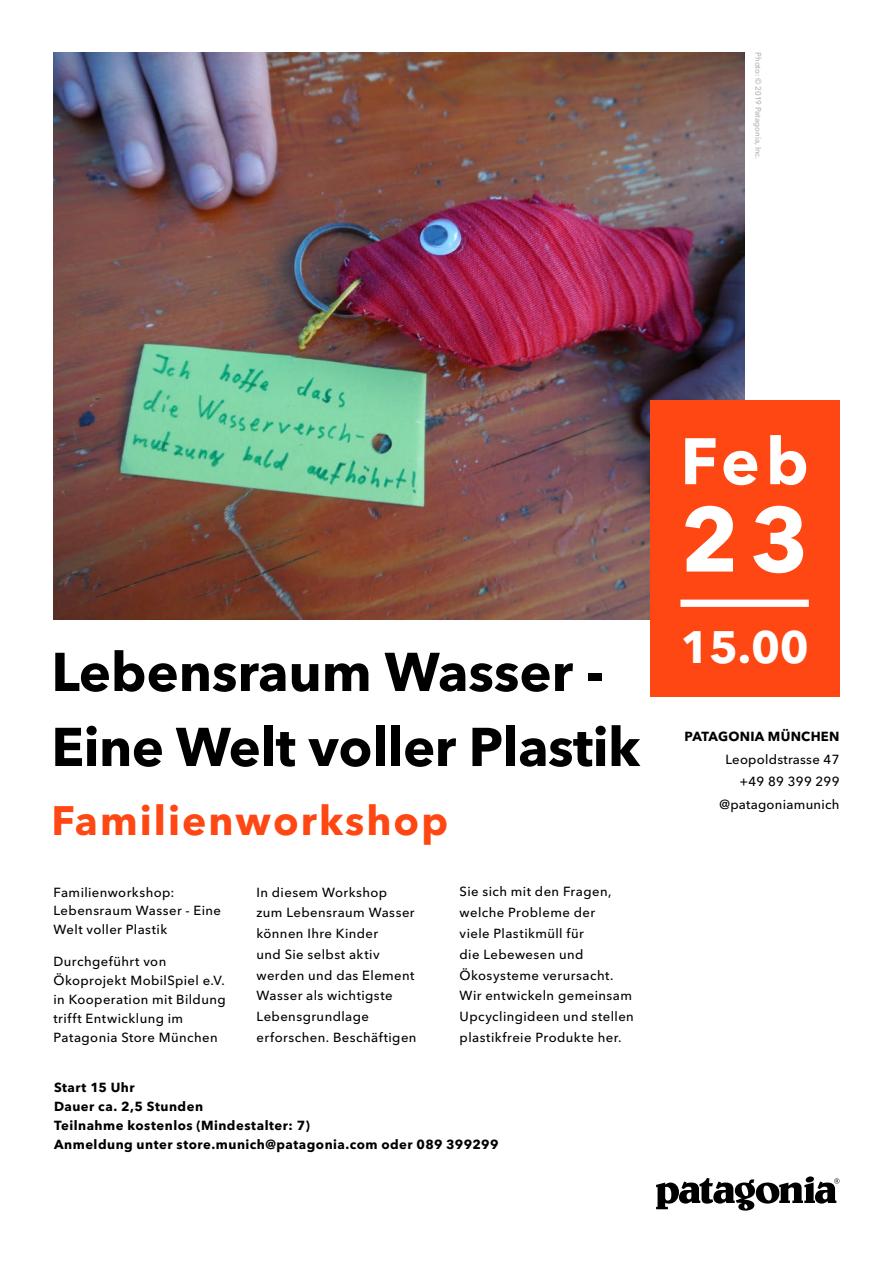
<style>
.page{position:relative;width:893px;height:1263px;background:#fff}
.page>*{position:absolute;margin:0;border:0;box-sizing:border-box;transform-origin:0 0}
.t1{font:700 90.45px "Avenir Next LT Pro";color:#fff}
.t2{font:700 64.95px "Avenir Next LT Pro";color:#fff}
.t3{font:700 54px/75px "Avenir Next LT Pro";letter-spacing:-.01em;color:#000}
.t4{font:700 45px "Avenir Next LT Pro";color:#fff}
.t5{font:700 40.8px "Avenir Next LT Pro";letter-spacing:.05em;color:#ff4713}
.t6{font:500 13.05px/20.9px "Avenir Next LT Pro";letter-spacing:.03em;color:#000}
.t7{font:700 13.05px/18.9px "Avenir Next LT Pro";letter-spacing:.035em;color:#000}
.t8{font:500 7.95px "Avenir Next LT Pro";letter-spacing:-.01em;color:#b3b2b2}
</style>
<div class="page">
<img style="left:53px;top:52px;width:692px;height:567px">
<div style="left:650px;top:400px;width:189px;height:297px;background:#ff4713"></div>
<div style="left:680px;top:600px;width:129px;height:7px;background:#fff"></div>
<svg style="left:656px;top:1176px;width:183px;height:34px"></svg>
<p class="t8" style="left:763px;top:52px;width:108px;rotate:90deg">Photo: © 2019 Patagonia, Inc.</p>
<h3 class="t3" style="left:51px;top:634px;width:590px">Lebensraum Wasser -<br>Eine Welt voller Plastik</h3>
<h3 class="t5" style="left:51px;top:795px;width:398px">Familienworkshop</h3>
<p class="t6" style="left:53px;top:882px;width:169px;line-height:18.9px">Familienworkshop:<br>Lebensraum Wasser - Eine<br>Welt voller Plastik</p>
<p class="t6" style="left:53px;top:952px;width:174px;line-height:18.9px">Durchgeführt von<br>Ökoprojekt MobilSpiel e.V. in Kooperation mit Bildung trifft Entwicklung im<br>Patagonia Store München</p>
<p class="t6" style="left:257px;top:881px;width:162px">In diesem Workshop<br>zum Lebensraum Wasser können Ihre Kinder<br>und Sie selbst aktiv werden und das Element<br>Wasser als wichtigste<br>Lebensgrundlage erforschen. Beschäftigen</p>
<p class="t6" style="left:460px;top:881px;width:176px">Sie sich mit den Fragen, welche Probleme der<br>viele Plastikmüll für<br>die Lebewesen und<br>Ökosysteme verursacht.<br>Wir entwickeln gemeinsam<br>Upcyclingideen und stellen plastikfreie Produkte her.</p>
<p class="t7" style="left:54px;top:1078px;width:446px">Start 15 Uhr<br>Dauer ca. 2,5 Stunden<br>Teilnahme kostenlos (Mindestalter: 7)<br>Anmeldung unter store.munich@patagonia.com oder 089 399299</p>
<h2 class="t2" style="left:680px;top:422px;width:130px">Feb</h2>
<h1 class="t1" style="left:680px;top:484px;width:130px">23</h1>
<h3 class="t4" style="left:680px;top:620px;width:130px">15.00</h3>
<p class="t7" style="left:684px;top:727px;width:156px">PATAGONIA MÜNCHEN</p>
<p class="t6" style="left:720px;top:748px;width:121px;line-height:22.6px;text-align:right">Leopoldstrasse 47 +49 89 399 299 @patagoniamunich</p>
</div>
